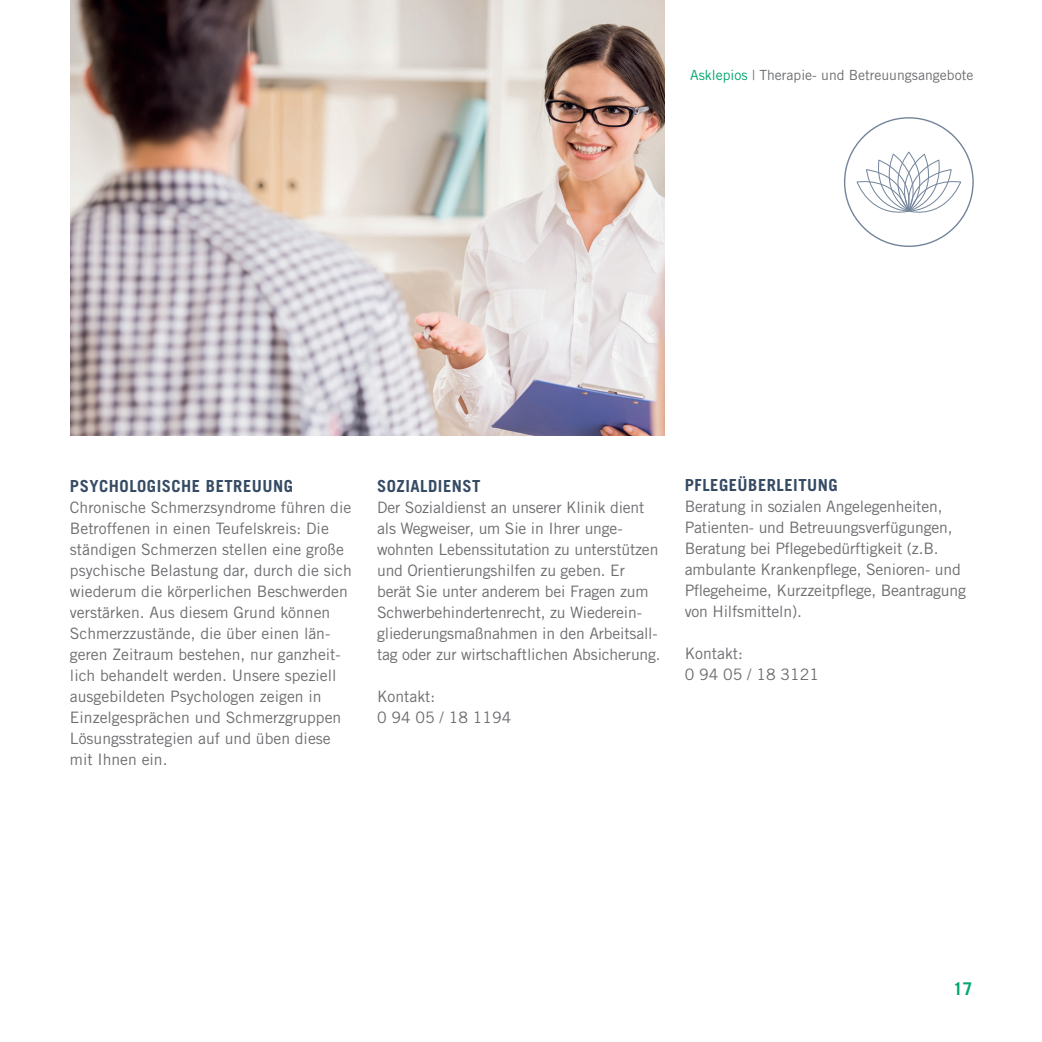
<style>
.page{position:relative;width:1042px;height:1042px;background:#fff}
.page>*{position:absolute;margin:0;border:0;box-sizing:border-box;transform-origin:0 0}
.t1{font:700 17.5px "Trade Gothic LT Std";color:#00a66e}
.t2{font:700 16.62px "Trade Gothic LT Std";letter-spacing:.03em;color:#354a63}
.t3{font:15.75px/21px "Trade Gothic LT Std";letter-spacing:-.01em;color:#6c6d70}
.t4{font:14px "Trade Gothic LT Std";color:#6c6d70}
.s1{color:#00a66e}
</style>
<div class="page">
<svg style="left:844px;top:117px;width:130px;height:130px"></svg>
<img style="left:70px;top:0;width:595px;height:436px">
<p class="t4" style="left:690px;top:66px;width:285px"><span class="s1">Asklepios</span> | Therapie- und Betreuungsangebote</p>
<p class="t2" style="left:70px;top:476px;width:225px">PSYCHOLOGISCHE BETREUUNG</p>
<p class="t3" style="left:70px;top:497px;width:283px">Chronische Schmerzsyndrome führen die Betroffenen in einen Teufelskreis: Die ständigen Schmerzen stellen eine große psychische Belastung dar, durch die sich wiederum die körperlichen Beschwerden verstärken. Aus diesem Grund können Schmerzzustände, die über einen län&shy;geren Zeitraum bestehen, nur ganzheit&shy;lich behandelt werden. Unsere speziell ausgebildeten Psychologen zeigen in Einzelgesprächen und Schmerzgruppen Lösungsstrategien auf und üben diese mit Ihnen ein.</p>
<p class="t2" style="left:377px;top:476px;width:105px">SOZIALDIENST</p>
<p class="t3" style="left:377px;top:497px;width:285px">Der Sozialdienst an unserer Klinik dient als Wegweiser, um Sie in Ihrer unge&shy;wohnten Lebenssitutation zu unterstützen und Orientierungshilfen zu geben. Er berät Sie unter anderem bei Fragen zum Schwerbehindertenrecht, zu Wiederein&shy;gliederungsmaßnahmen in den Arbeitsall&shy;tag oder zur wirtschaftlichen Absicherung.</p>
<p class="t3" style="left:377px;top:686px;width:136px">Kontakt:<br>0 94 05 / 18 1194</p>
<p class="t2" style="left:685px;top:475px;width:154px">PFLEGEÜBERLEITUNG</p>
<p class="t3" style="left:685px;top:496px;width:283px">Beratung in sozialen Angelegenheiten, Patienten- und Betreuungsverfügungen, Beratung bei Pflegebedürftigkeit (z.B. ambulante Krankenpflege, Senioren- und Pflegeheime, Kurzzeitpflege, Beantragung von Hilfsmitteln).</p>
<p class="t3" style="left:685px;top:643px;width:136px">Kontakt:<br>0 94 05 / 18 3121</p>
<p class="t1" style="left:953px;top:978px;width:21px">17</p>
</div>
